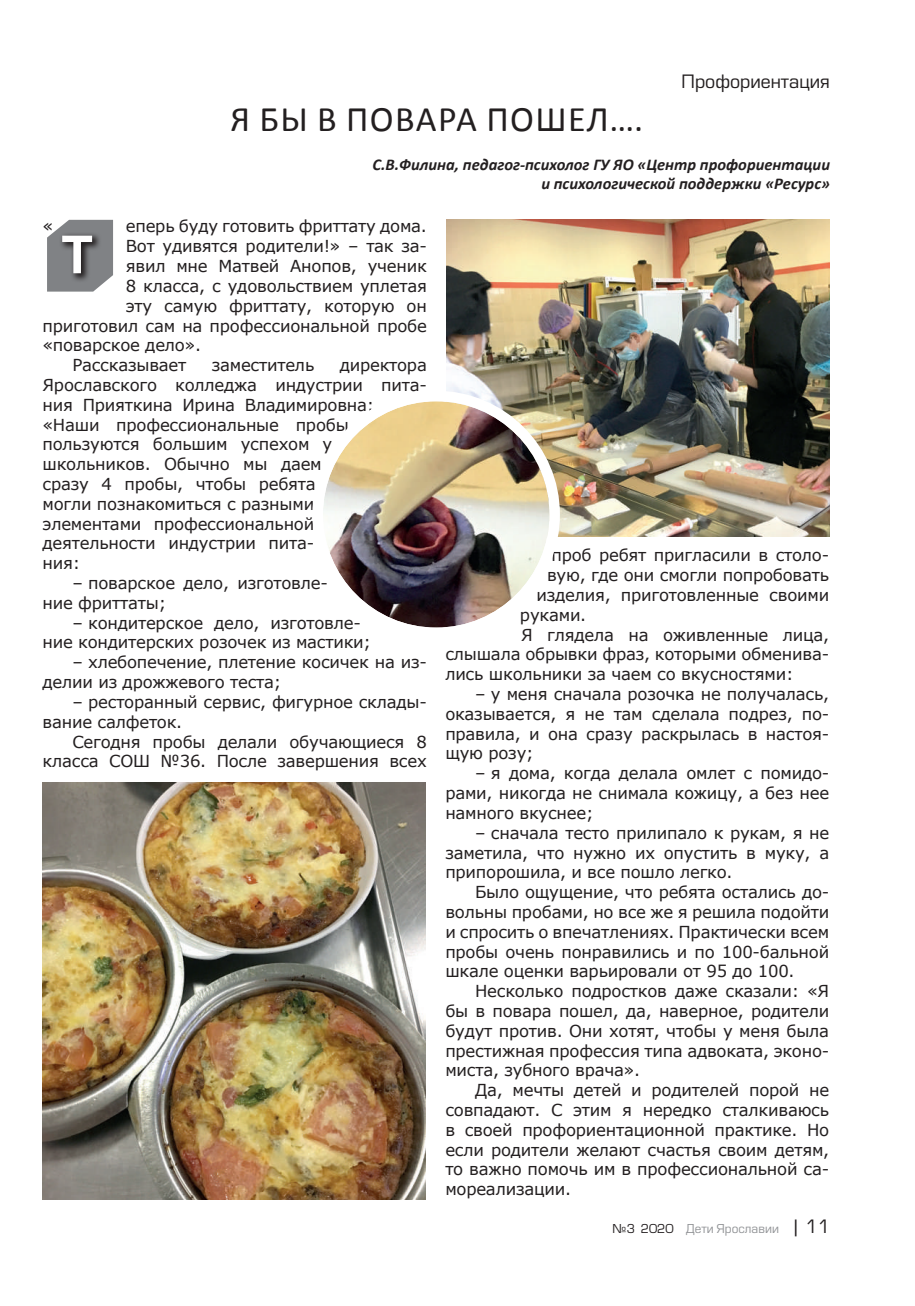
<style>
.page{position:relative;width:915px;height:1306px;background:#fff}
.page>*{position:absolute;margin:0;border:0;box-sizing:border-box;transform-origin:0 0}
.t1{font:700 52.5px "Arial";color:#fff}
.t2{font:36px "Calibri";letter-spacing:.04em;color:#231f20}
.t3{font:18px "Europe";color:#231f20}
.t4{font:16.5px/19.8px "Verdana";letter-spacing:-.015em;color:#231f20;text-align:justify}
.t5{font:italic 700 16.5px/19.8px "Calibri";color:#231f20;text-align:right}
.t6{font:12px "Europe";color:#939598}
.s1{color:#231f20}
.s2{font-size:18px;color:#231f20}
</style>
<div class="page">
<svg style="left:47px;top:220px;width:66px;height:71px;background:#919395"></svg>
<svg style="left:59px;top:232px;width:43px;height:50px;background:#666668"></svg>
<img style="left:446px;top:220px;width:383px;height:316px">
<img style="left:43px;top:782px;width:382px;height:417px">
<img style="left:323px;top:401px;width:226px;height:226px;border-radius:113px">
<div style="left:312px;top:391px;width:247px;height:247px;border:10px solid #fff;border-radius:50%"></div>
<h2 class="t2" style="left:230px;top:96px;width:414px">Я бы в повара пошел….</h2>
<p class="t3" style="left:681px;top:71px;width:150px">Профориентация</p>
<p class="t5" style="left:372px;top:154px;width:459px">С.В.Филина, педагог-психолог ГУ ЯО «Центр профориентации и психологической поддержки «Ресурс»</p>
<p class="t4" style="left:126px;top:216px;width:302px">еперь буду готовить фриттату дома.</p>
<p class="t4" style="left:126px;top:236px;width:302px">Вот удивятся родители!» – так за-</p>
<p class="t4" style="left:126px;top:256px;width:302px">явил мне Матвей Анопов, ученик</p>
<p class="t4" style="left:126px;top:276px;width:302px">8 класса, с удовольствием уплетая</p>
<p class="t4" style="left:126px;top:295px;width:302px">эту самую фриттату, которую он</p>
<p class="t4" style="left:43px;top:315px;width:385px">приготовил сам на профессиональной пробе</p>
<p class="t4" style="left:43px;top:335px;width:160px">«поварское дело».</p>
<p class="t4" style="left:72px;top:355px;width:115px">Рассказывает</p>
<p class="t4" style="left:212px;top:355px;width:104px">заместитель</p>
<p class="t4" style="left:43px;top:216px;width:12px">«</p>
<h1 class="t1" style="left:61px;top:220px;width:34px">Т</h1>
<p class="t4" style="left:43px;top:355px;width:386px;text-align:left;text-indent:297px">директора<br>Ярославского колледжа индустрии пита&shy;ния Прияткина Ирина Владимировна: «Наши профессиональные пробы пользуются большим успехом у школьников. Обычно мы даем<br>сразу 4 пробы, чтобы ребята<br>могли познакомиться с разными<br>элементами профессиональной деятельности индустрии пита-<br>ния:</p>
<p class="t4" style="left:43px;top:573px;width:287px;text-indent:30px">– поварское дело, изготовле&shy;ние фриттаты;</p>
<p class="t4" style="left:43px;top:612px;width:330px;text-indent:30px">– кондитерское дело, изготовле&shy;ние кондитерских розочек из мастики;</p>
<p class="t4" style="left:43px;top:652px;width:386px;text-indent:30px">– хлебопечение, плетение косичек на из&shy;делии из дрожжевого теста;</p>
<p class="t4" style="left:43px;top:691px;width:386px;text-indent:30px">– ресторанный сервис, фигурное склады&shy;вание салфеток.</p>
<p class="t4" style="left:43px;top:731px;width:386px;text-align:right">Сегодня пробы делали обучающиеся 8 класса СОШ №36. После завершения всех</p>
<p class="t4" style="left:551px;top:545px;width:279px">проб ребят пригласили в столо-</p>
<p class="t4" style="left:547px;top:565px;width:284px">вую, где они смогли попробовать</p>
<p class="t4" style="left:536px;top:585px;width:294px">изделия, приготовленные своими</p>
<p class="t4" style="left:520px;top:604px;width:68px">руками.</p>
<p class="t4" style="left:521px;top:624px;width:309px">Я глядела на оживленные лица,</p>
<p class="t4" style="left:445px;top:644px;width:385px">слышала обрывки фраз, которыми обменива-</p>
<p class="t4" style="left:445px;top:664px;width:349px">лись школьники за чаем со вкусностями:</p>
<p class="t4" style="left:445px;top:684px;width:385px;text-indent:30px">– у меня сначала розочка не получалась, оказывается, я не там сделала подрез, по&shy;правила, и она сразу раскрылась в настоя&shy;щую розу;</p>
<p class="t4" style="left:445px;top:763px;width:385px;text-indent:30px">– я дома, когда делала омлет с помидо&shy;рами, никогда не снимала кожицу, а без нее намного вкуснее;</p>
<p class="t4" style="left:445px;top:822px;width:385px;text-indent:30px">– сначала тесто прилипало к рукам, я не заметила, что нужно их опустить в муку, а припорошила, и все пошло легко.</p>
<p class="t4" style="left:445px;top:882px;width:385px;text-indent:30px">Было ощущение, что ребята остались до&shy;вольны пробами, но все же я решила подойти и спросить о впечатлениях. Практически всем пробы очень понравились и по 100-бальной шкале оценки варьировали от 95 до 100.</p>
<p class="t4" style="left:445px;top:981px;width:385px;text-indent:30px">Несколько подростков даже сказали: «Я бы в повара пошел, да, наверное, родители будут против. Они хотят, чтобы у меня была престижная профессия типа адвоката, эконо&shy;миста, зубного врача».</p>
<p class="t4" style="left:445px;top:1080px;width:385px;text-indent:30px">Да, мечты детей и родителей порой не совпадают. С этим я нередко сталкиваюсь в своей профориентационной практике. Но если родители желают счастья своим детям, то важно помочь им в профессиональной са&shy;мореализации.</p>
<p class="t6" style="left:612px;top:1221px;width:219px"><span class="s1">№3 2020</span> Дети Ярославии <span class="s2">| 11</span></p>
</div>
